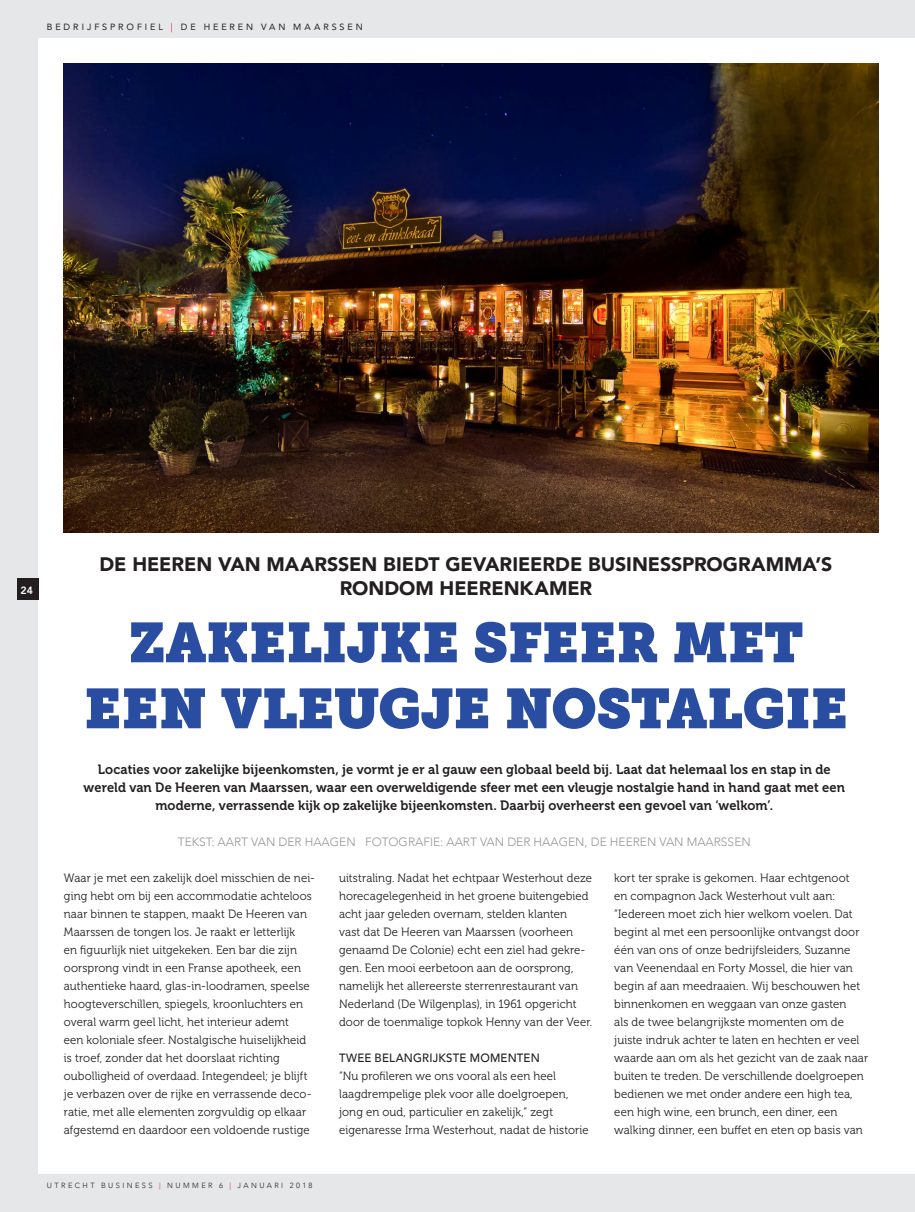
<style>
.page{position:relative;width:915px;height:1212px;background:#fff}
.page>*{position:absolute;margin:0;border:0;box-sizing:border-box;transform-origin:0 0}
.t1{font:55.5px/66px "Museo Slab";letter-spacing:-.01em;color:#294da1;text-align:center}
.t2{font:900 19.5px/24px "Avenir";color:#231f20;text-align:center}
.t3{font:13.5px/18px "Museo 700";letter-spacing:.005em;color:#231f20;text-align:center;scale:.95 1}
.t4{font:500 13.5px "Avenir";color:#fff}
.t5{font:12px/18px "Museo 300";letter-spacing:.01em;color:#231f20;scale:.95 1}
.t6{font:300 12px "Avenir";color:#939598}
.t7{font:500 12px "Avenir";letter-spacing:.015em;color:#231f20;scale:.95 1}
.t8{font:9px "Avenir";letter-spacing:.325em;color:#231f20}
.t9{font:300 7.5px "Avenir";letter-spacing:.32em;color:#231f20}
.s1{color:#d81c23}
.s2{font-weight:800;font-size:10.5px}
</style>
<div class="page">
<div style="left:0;top:0;width:914px;height:1212px;background:#e6e7e9"></div>
<div style="left:38px;top:38px;width:876px;height:1136px;background:#fff"></div>
<div style="left:17px;top:578px;width:21px;height:22px;background:#231f20"></div>
<img style="left:64px;top:64px;width:814px;height:468px">
<p class="t8" style="left:47px;top:20px;width:317px">BEDRIJFSPROFIEL <span class="s1">|</span> DE HEEREN VAN MAARSSEN</p>
<p class="t4" style="left:18px;top:578px;width:16px">24<span class="s2">24</span></p>
<h2 class="t2" style="left:99px;top:551px;width:734px">DE HEEREN VAN MAARSSEN BIEDT GEVARIEERDE BUSINESSPROGRAMMA’S<br>RONDOM HEERENKAMER</h2>
<h1 class="t1" style="left:84px;top:610px;width:765px">ZAKELIJKE SFEER MET<br>EEN VLEUGJE NOSTALGIE</h1>
<p class="t3" style="left:84px;top:761px;width:802px">Locaties voor zakelijke bijeenkomsten, je vormt je er al gauw een globaal beeld bij. Laat dat helemaal los en stap in de wereld van De Heeren van Maarssen, waar een overweldigende sfeer met een vleugje nostalgie hand in hand gaat met een moderne, verrassende kijk op zakelijke bijeenkomsten. Daarbij overheerst een gevoel van ‘welkom’.</p>
<p class="t6" style="left:178px;top:835px;width:574px">TEKST: AART VAN DER HAAGEN FOTOGRAFIE: AART VAN DER HAAGEN, DE HEEREN VAN MAARSSEN</p>
<p class="t5" style="left:64px;top:869px;width:266px">Waar je met een zakelijk doel misschien de nei&shy;ging hebt om bij een accommodatie achteloos naar binnen te stappen, maakt De Heeren van Maarssen de tongen los. Je raakt er letterlijk<br>en figuurlijk niet uitgekeken. Een bar die zijn oorsprong vindt in een Franse apotheek, een authentieke haard, glas-in-loodramen, speelse hoogteverschillen, spiegels, kroonluchters en overal warm geel licht, het interieur ademt<br>een koloniale sfeer. Nostalgische huiselijkheid is troef, zonder dat het doorslaat richting oubolligheid of overdaad. Integendeel; je blijft je verbazen over de rijke en verrassende deco&shy;ratie, met alle elementen zorgvuldig op elkaar afgestemd en daardoor een voldoende rustige</p>
<p class="t5" style="left:339px;top:869px;width:268px">uitstraling. Nadat het echtpaar Westerhout deze horecagelegenheid in het groene buitengebied acht jaar geleden overnam, stelden klanten<br>vast dat De Heeren van Maarssen (voorheen genaamd De Colonie) echt een ziel had gekre&shy;gen. Een mooi eerbetoon aan de oorsprong, namelijk het allereerste sterrenrestaurant van Nederland (De Wilgenplas), in 1961 opgericht door de toenmalige topkok Henny van der Veer.</p>
<p class="t7" style="left:339px;top:1047px;width:213px">TWEE BELANGRIJKSTE MOMENTEN</p>
<p class="t5" style="left:339px;top:1067px;width:264px">“Nu profileren we ons vooral als een heel laagdrempelige plek voor alle doelgroepen, jong en oud, particulier en zakelijk,” zegt eigenaresse Irma Westerhout, nadat de historie</p>
<p class="t5" style="left:614px;top:869px;width:269px">kort ter sprake is gekomen. Haar echtgenoot<br>en compagnon Jack Westerhout vult aan: “Iedereen moet zich hier welkom voelen. Dat begint al met een persoonlijke ontvangst door één van ons of onze bedrijfsleiders, Suzanne van Veenendaal en Forty Mossel, die hier van begin af aan meedraaien. Wij beschouwen het binnenkomen en weggaan van onze gasten<br>als de twee belangrijkste momenten om de juiste indruk achter te laten en hechten er veel waarde aan om als het gezicht van de zaak naar buiten te treden. De verschillende doelgroepen bedienen we met onder andere een high tea, een high wine, een brunch, een diner, een walking dinner, een buffet en eten op basis van</p>
<p class="t9" style="left:47px;top:1181px;width:267px">UTRECHT BUSINESS <span class="s1">|</span> NUMMER 6 <span class="s1">|</span> JANUARI 2018</p>
</div>
